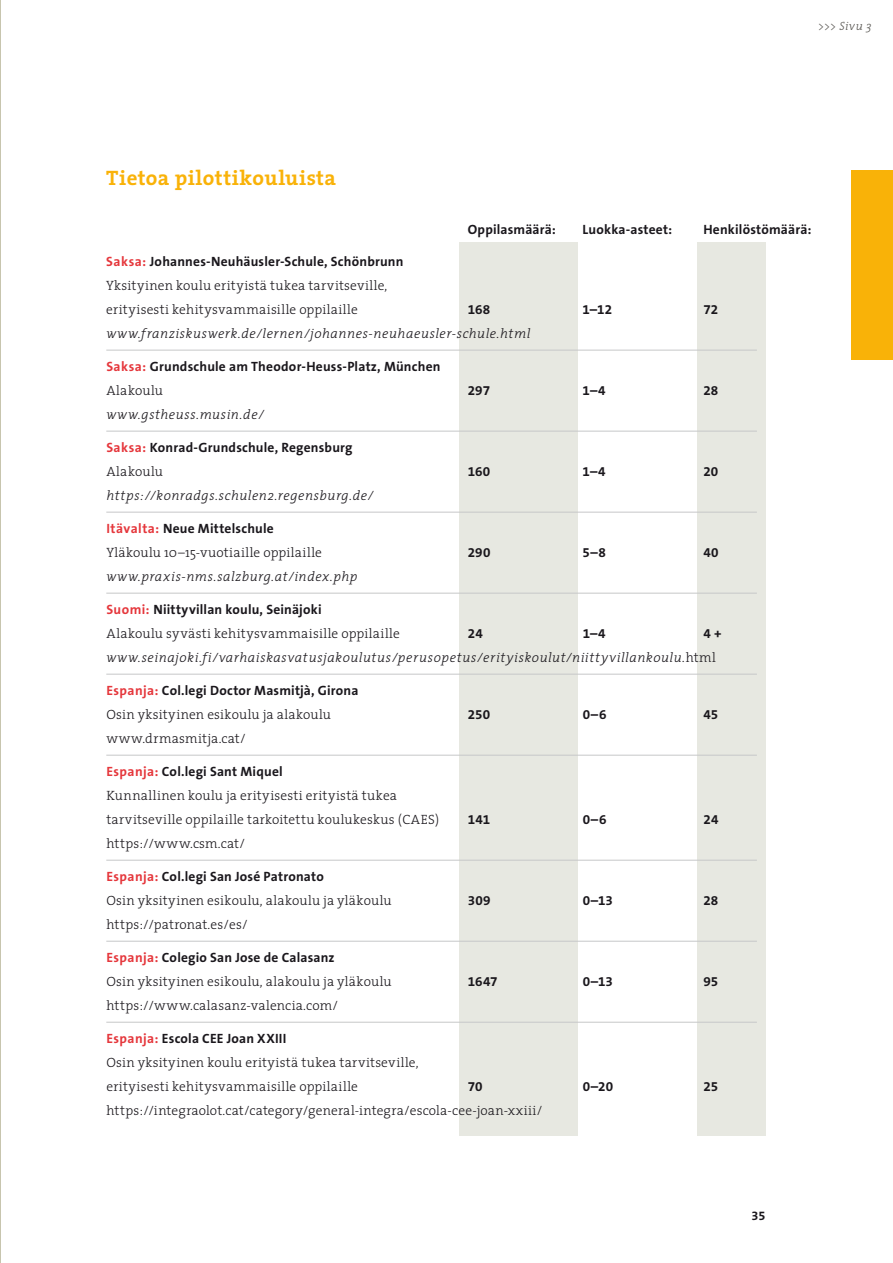
<style>
.page{position:relative;width:893px;height:1263px;background:#fff}
.page>*{position:absolute;margin:0;border:0;box-sizing:border-box;transform-origin:0 0}
.t1{font:700 21px "The Serif";letter-spacing:.02em;color:#f9b208}
.t2{font:300 13.5px/24px "The Serif";letter-spacing:.015em;color:#1a171c}
.t3{font:700 13.5px "The Sans B7";letter-spacing:.015em;color:#1a171c}
.t4{font:italic 300 13.5px "The Serif";letter-spacing:.04em;color:#1a171c}
.t5{font:700 12.75px "The Sans B7";color:#1a171c}
.t6{font:italic 300 12px "The Serif";color:#585652}
.s1{color:#e5373c}
.s2{font-style:normal}
</style>
<div class="page">
<hr style="left:0;top:0;width:1px;height:1263px;background:#c0bda3">
<div style="left:459px;top:242px;width:119px;height:893px;background:#e7e8e1"></div>
<div style="left:697px;top:242px;width:68px;height:893px;background:#e7e8e1"></div>
<hr style="left:106px;top:350px;width:651px;height:1px;background:#c6c7c8">
<hr style="left:106px;top:431px;width:651px;height:1px;background:#c6c7c8">
<hr style="left:106px;top:512px;width:651px;height:1px;background:#c6c7c8">
<hr style="left:106px;top:593px;width:651px;height:1px;background:#c6c7c8">
<hr style="left:106px;top:674px;width:651px;height:1px;background:#c6c7c8">
<hr style="left:106px;top:755px;width:651px;height:1px;background:#c6c7c8">
<hr style="left:106px;top:860px;width:651px;height:1px;background:#c6c7c8">
<hr style="left:106px;top:941px;width:651px;height:1px;background:#c6c7c8">
<hr style="left:106px;top:1022px;width:651px;height:1px;background:#c6c7c8">
<div style="left:852px;top:170px;width:41px;height:189px;background:#f9b208"></div>
<p class="t6" style="left:818px;top:16px;width:55px">&gt;&gt;&gt; Sivu 3</p>
<h1 class="t1" style="left:106px;top:161px;width:231px">Tietoa pilottikouluista</h1>
<p class="t3" style="left:468px;top:223px;width:90px">Oppilasmäärä:</p>
<p class="t3" style="left:583px;top:223px;width:91px">Luokka-asteet:</p>
<p class="t3" style="left:703px;top:223px;width:110px">Henkilöstömäärä:</p>
<p class="t3" style="left:106px;top:254px;width:299px"><span class="s1">Saksa:</span> Johannes-Neuhäusler-Schule, Schönbrunn</p>
<p class="t2" style="left:106px;top:273px;width:282px">Yksityinen koulu erityistä tukea tarvitseville, erityisesti kehitysvammaisille oppilaille</p>
<p class="t3" style="left:468px;top:302px;width:24px">168</p>
<p class="t3" style="left:583px;top:302px;width:31px">1–12</p>
<p class="t3" style="left:703px;top:302px;width:16px">72</p>
<p class="t4" style="left:106px;top:322px;width:426px">www.franziskuswerk.de/lernen/johannes-neuhaeusler-schule.html</p>
<p class="t3" style="left:106px;top:359px;width:336px"><span class="s1">Saksa:</span> Grundschule am Theodor-Heuss-Platz, München</p>
<p class="t2" style="left:106px;top:378px;width:58px">Alakoulu</p>
<p class="t3" style="left:468px;top:383px;width:24px">297</p>
<p class="t3" style="left:583px;top:383px;width:25px">1–4</p>
<p class="t3" style="left:703px;top:383px;width:16px">28</p>
<p class="t4" style="left:106px;top:403px;width:159px">www.gstheuss.musin.de/</p>
<p class="t3" style="left:106px;top:440px;width:248px"><span class="s1">Saksa:</span> Konrad-Grundschule, Regensburg</p>
<p class="t2" style="left:106px;top:459px;width:58px">Alakoulu</p>
<p class="t3" style="left:468px;top:464px;width:24px">160</p>
<p class="t3" style="left:583px;top:464px;width:25px">1–4</p>
<p class="t3" style="left:703px;top:464px;width:16px">20</p>
<p class="t4" style="left:106px;top:484px;width:268px">https://konradgs.schulen2.regensburg.de/</p>
<p class="t3" style="left:106px;top:521px;width:169px"><span class="s1">Itävalta:</span> Neue Mittelschule</p>
<p class="t2" style="left:106px;top:540px;width:217px">Yläkoulu 10–15-vuotiaille oppilaille</p>
<p class="t3" style="left:468px;top:545px;width:24px">290</p>
<p class="t3" style="left:583px;top:545px;width:25px">5–8</p>
<p class="t3" style="left:703px;top:545px;width:17px">40</p>
<p class="t4" style="left:106px;top:565px;width:253px">www.praxis-nms.salzburg.at/index.php</p>
<p class="t3" style="left:106px;top:602px;width:217px"><span class="s1">Suomi:</span> Niittyvillan koulu, Seinäjoki</p>
<p class="t2" style="left:106px;top:621px;width:295px">Alakoulu syvästi kehitysvammaisille oppilaille</p>
<p class="t3" style="left:468px;top:626px;width:16px">24</p>
<p class="t3" style="left:583px;top:626px;width:25px">1–4</p>
<p class="t3" style="left:703px;top:626px;width:20px">4 +</p>
<p class="t4" style="left:106px;top:646px;width:611px">www.seinajoki.fi/varhaiskasvatusjakoulutus/perusopetus/erityiskoulut/niittyvillankoulu.<span class="s2">html</span></p>
<p class="t3" style="left:106px;top:683px;width:253px"><span class="s1">Espanja:</span> Col.legi Doctor Masmitjà, Girona</p>
<p class="t2" style="left:106px;top:702px;width:226px">Osin yksityinen esikoulu ja alakoulu</p>
<p class="t3" style="left:468px;top:707px;width:24px">250</p>
<p class="t3" style="left:583px;top:707px;width:25px">0–6</p>
<p class="t3" style="left:703px;top:707px;width:16px">45</p>
<p class="t2" style="left:106px;top:726px;width:141px">www.drmasmitja.cat/</p>
<p class="t3" style="left:106px;top:764px;width:178px"><span class="s1">Espanja:</span> Col.legi Sant Miquel</p>
<p class="t2" style="left:106px;top:783px;width:334px">Kunnallinen koulu ja erityisesti erityistä tukea tarvitseville oppilaille tarkoitettu koulukeskus (CAES)</p>
<p class="t3" style="left:468px;top:812px;width:24px">141</p>
<p class="t3" style="left:583px;top:812px;width:25px">0–6</p>
<p class="t3" style="left:703px;top:812px;width:16px">24</p>
<p class="t2" style="left:106px;top:831px;width:140px">https://www.csm.cat/</p>
<p class="t3" style="left:106px;top:869px;width:219px"><span class="s1">Espanja:</span> Col.legi San José Patronato</p>
<p class="t2" style="left:106px;top:888px;width:287px">Osin yksityinen esikoulu, alakoulu ja yläkoulu</p>
<p class="t3" style="left:468px;top:893px;width:24px">309</p>
<p class="t3" style="left:583px;top:893px;width:32px">0–13</p>
<p class="t3" style="left:703px;top:893px;width:16px">28</p>
<p class="t2" style="left:106px;top:912px;width:143px">https://patronat.es/es/</p>
<p class="t3" style="left:106px;top:950px;width:230px"><span class="s1">Espanja:</span> Colegio San Jose de Calasanz</p>
<p class="t2" style="left:106px;top:969px;width:287px">Osin yksityinen esikoulu, alakoulu ja yläkoulu</p>
<p class="t3" style="left:468px;top:974px;width:31px">1647</p>
<p class="t3" style="left:583px;top:974px;width:32px">0–13</p>
<p class="t3" style="left:703px;top:974px;width:16px">95</p>
<p class="t2" style="left:106px;top:993px;width:233px">https://www.calasanz-valencia.com/</p>
<p class="t3" style="left:106px;top:1031px;width:182px"><span class="s1">Espanja:</span> Escola CEE Joan XXIII</p>
<p class="t2" style="left:106px;top:1050px;width:314px">Osin yksityinen koulu erityistä tukea tarvitseville, erityisesti kehitysvammaisille oppilaille</p>
<p class="t3" style="left:468px;top:1079px;width:16px">70</p>
<p class="t3" style="left:583px;top:1079px;width:32px">0–20</p>
<p class="t3" style="left:703px;top:1079px;width:16px">25</p>
<p class="t2" style="left:106px;top:1098px;width:437px">https://integraolot.cat/category/general-integra/escola-cee-joan-xxiii/</p>
<p class="t5" style="left:751px;top:1209px;width:15px">35</p>
</div>
